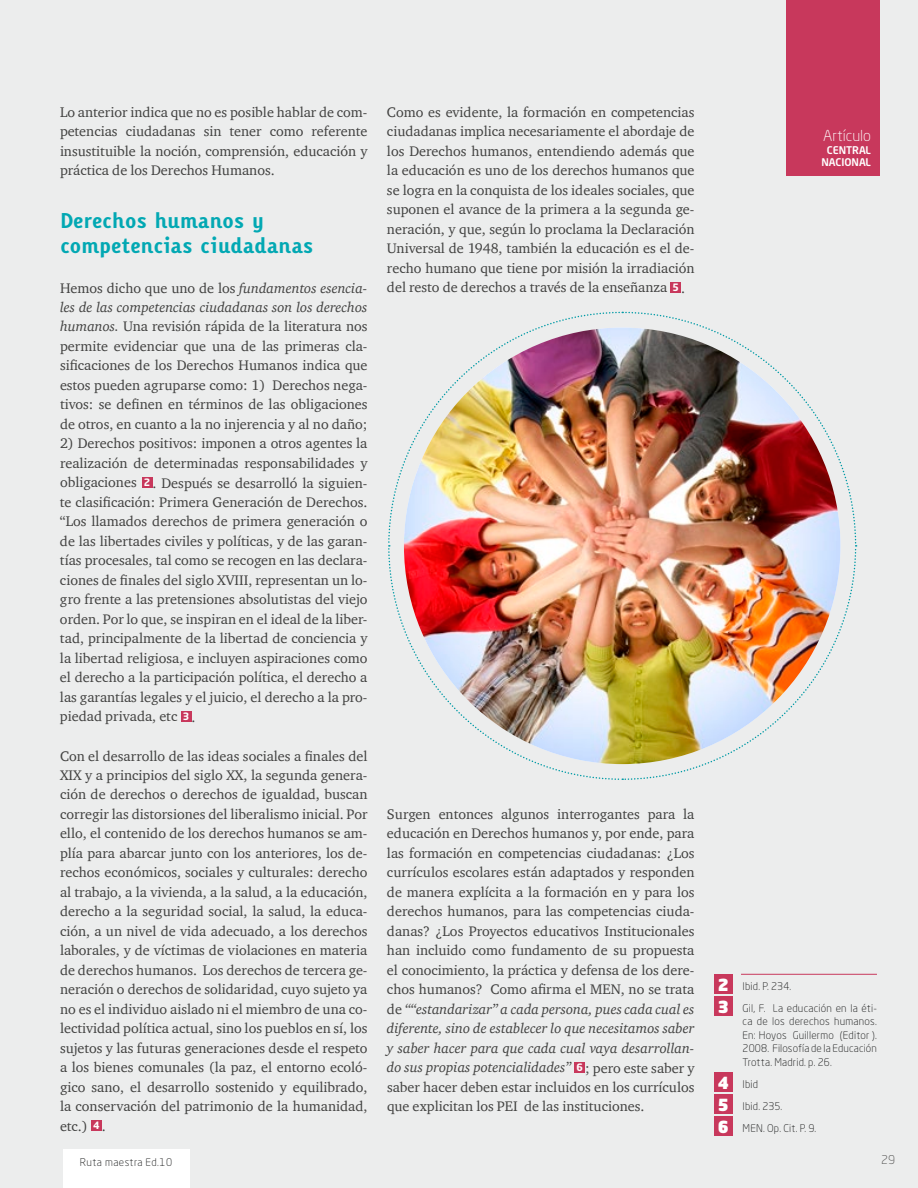
<style>
.page{position:relative;width:918px;height:1188px;background:#eceded}
.page>*{position:absolute;margin:0;border:0;box-sizing:border-box;transform-origin:0 0}
.t1{font:700 21px/25.2px "Karbid";color:#02a8b3}
.t2{font:900 16.5px/22px "Neo Sans Pro";color:#fff}
.t3{font:300 15px "Neo Sans Pro";color:#fff}
.t4{font:14.25px/19.5px "Charter ITC";color:#414140;text-align:justify}
.t5{font:300 12px "Neo Sans Pro";color:#4e4e4d}
.t6{font:300 10.5px/22px "Neo Sans Pro";letter-spacing:.02em;color:#151616}
.t7{font:300 10.5px "Neo Sans Pro";letter-spacing:.04em;color:#151616}
.t8{font:500 10.5px/12.6px "Neo Sans Pro";color:#fff;text-align:center}
.s1{font-style:italic}
.s2{font-family:"Neo Sans Pro";font-weight:700;font-size:10.05px;color:#fff}
</style>
<div class="page">
<svg style="left:624px;top:546px;width:233px;height:234px"></svg>
<svg style="left:622px;top:311px;width:235px;height:233px"></svg>
<svg style="left:388px;top:311px;width:233px;height:235px"></svg>
<svg style="left:388px;top:548px;width:234px;height:232px"></svg>
<img style="left:404px;top:328px;width:436px;height:436px;border-radius:218px">
<div style="left:142px;top:477px;width:11px;height:11px;background:#c8385c"></div>
<div style="left:181px;top:711px;width:10px;height:11px;background:#c8385c"></div>
<div style="left:91px;top:1120px;width:11px;height:11px;background:#c8385c"></div>
<div style="left:670px;top:282px;width:11px;height:10px;background:#c8385c"></div>
<div style="left:574px;top:1062px;width:11px;height:10px;background:#c8385c"></div>
<div style="left:714px;top:974px;width:19px;height:19px;background:#c8385c"></div>
<div style="left:714px;top:996px;width:19px;height:20px;background:#c8385c"></div>
<div style="left:714px;top:1072px;width:19px;height:20px;background:#c8385c"></div>
<div style="left:714px;top:1094px;width:19px;height:20px;background:#c8385c"></div>
<div style="left:714px;top:1116px;width:19px;height:20px;background:#c8385c"></div>
<hr style="left:741px;top:974px;width:136px;height:1px;background:#c8385c">
<div style="left:63px;top:1149px;width:126px;height:39px;background:#fff"></div>
<div style="left:786px;top:0;width:94px;height:175px;background:#c8385c"></div>
<div style="left:786px;top:125px;width:94px;height:51px;background:#c8385c"></div>
<p class="t4" style="left:60px;top:102px;width:309px">Lo anterior indica que no es posible hablar de com&shy;petencias ciudadanas sin tener como referente insustituible la noción, comprensión, educación y práctica de los Derechos Humanos.</p>
<h1 class="t1" style="left:60px;top:207px;width:255px">Derechos humanos y competencias ciudadanas</h1>
<p class="t4" style="left:60px;top:278px;width:309px">Hemos dicho que uno de los <span class="s1">fundamentos esencia&shy;les de las competencias ciudadanas son los derechos humanos.</span> Una revisión rápida de la literatura nos permite evidenciar que una de las primeras cla&shy;sificaciones de los Derechos Humanos indica que estos pueden agruparse como: 1) Derechos nega&shy;tivos: se definen en términos de las obligaciones de otros, en cuanto a la no injerencia y al no daño;</p>
<p class="t4" style="left:60px;top:434px;width:309px">2) Derechos positivos: imponen a otros agentes la realización de determinadas responsabilidades y obligaciones <span class="s2">2</span> . Después se desarrolló la siguien&shy;te clasificación: Primera Generación de Derechos. “Los llamados derechos de primera generación o de las libertades civiles y políticas, y de las garan&shy;tías procesales, tal como se recogen en las declara&shy;ciones de finales del siglo XVIII, representan un lo&shy;gro frente a las pretensiones absolutistas del viejo orden. Por lo que, se inspiran en el ideal de la liber&shy;tad, principalmente de la libertad de conciencia y la libertad religiosa, e incluyen aspiraciones como el derecho a la participación política, el derecho a las garantías legales y el juicio, el derecho a la pro&shy;piedad privada, etc <span class="s2">3</span> .</p>
<p class="t4" style="left:60px;top:746px;width:309px">Con el desarrollo de las ideas sociales a finales del XIX y a principios del siglo XX, la segunda genera&shy;ción de derechos o derechos de igualdad, buscan corregir las distorsiones del liberalismo inicial. Por ello, el contenido de los derechos humanos se am&shy;plía para abarcar junto con los anteriores, los de&shy;rechos económicos, sociales y culturales: derecho al trabajo, a la vivienda, a la salud, a la educación, derecho a la seguridad social, la salud, la educa&shy;ción, a un nivel de vida adecuado, a los derechos laborales, y de víctimas de violaciones en materia de derechos humanos. Los derechos de tercera ge&shy;neración o derechos de solidaridad, cuyo sujeto ya no es el individuo aislado ni el miembro de una co&shy;lectividad política actual, sino los pueblos en sí, los sujetos y las futuras generaciones desde el respeto a los bienes comunales (la paz, el entorno ecoló&shy;gico sano, el desarrollo sostenido y equilibrado, la conservación del patrimonio de la humanidad, etc.) <span class="s2">4</span> .</p>
<p class="t4" style="left:387px;top:102px;width:309px">Como es evidente, la formación en competencias ciudadanas implica necesariamente el abordaje de los Derechos humanos, entendiendo además que la educación es uno de los derechos humanos que se logra en la conquista de los ideales sociales, que suponen el avance de la primera a la segunda ge&shy;neración, y que, según lo proclama la Declaración Universal de 1948, también la educación es el de&shy;recho humano que tiene por misión la irradiación del resto de derechos a través de la enseñanza <span class="s2">5</span> .</p>
<p class="t4" style="left:387px;top:804px;width:309px">Surgen entonces algunos interrogantes para la educación en Derechos humanos y, por ende, para las formación en competencias ciudadanas: ¿Los currículos escolares están adaptados y responden de manera explícita a la formación en y para los derechos humanos, para las competencias ciuda&shy;danas? ¿Los Proyectos educativos Institucionales han incluido como fundamento de su propuesta el conocimiento, la práctica y defensa de los dere&shy;chos humanos? Como afirma el MEN, no se trata de <span class="s1">““estandarizar” a cada persona, pues cada cual es diferente, sino de establecer lo que necesitamos saber y saber hacer para que cada cual vaya desarrollan&shy;do sus propias potencialidades”</span> <span class="s2">6</span> ; pero este saber y saber hacer deben estar incluidos en los currículos que explicitan los PEI de las instituciones.</p>
<p class="t3" style="left:823px;top:127px;width:49px">Artículo</p>
<p class="t8" style="left:821px;top:143px;width:51px">CENTRAL<br>NACIONAL</p>
<p class="t2" style="left:718px;top:973px;width:13px">2<br>3</p>
<p class="t2" style="left:718px;top:1071px;width:13px;text-align:justify">4<br>5<br>6</p>
<p class="t6" style="left:743px;top:975px;width:136px">Ibid. P. 234.<br>Gil, F. La educación en la éti-</p>
<p class="t6" style="left:743px;top:1015px;width:136px;line-height:13.5px;text-align:justify">ca de los derechos humanos.<br>En: Hoyos Guillermo (Editor ).<br>2008. Filosofía de la Educación Trotta. Madrid. p. 26.</p>
<p class="t6" style="left:743px;top:1073px;width:75px">Ibid<br>Ibid. 235.<br>MEN. Op. Cit. P. 9.</p>
<p class="t7" style="left:80px;top:1156px;width:94px">Ruta maestra Ed.10</p>
<p class="t5" style="left:881px;top:1152px;width:15px">29</p>
</div>
